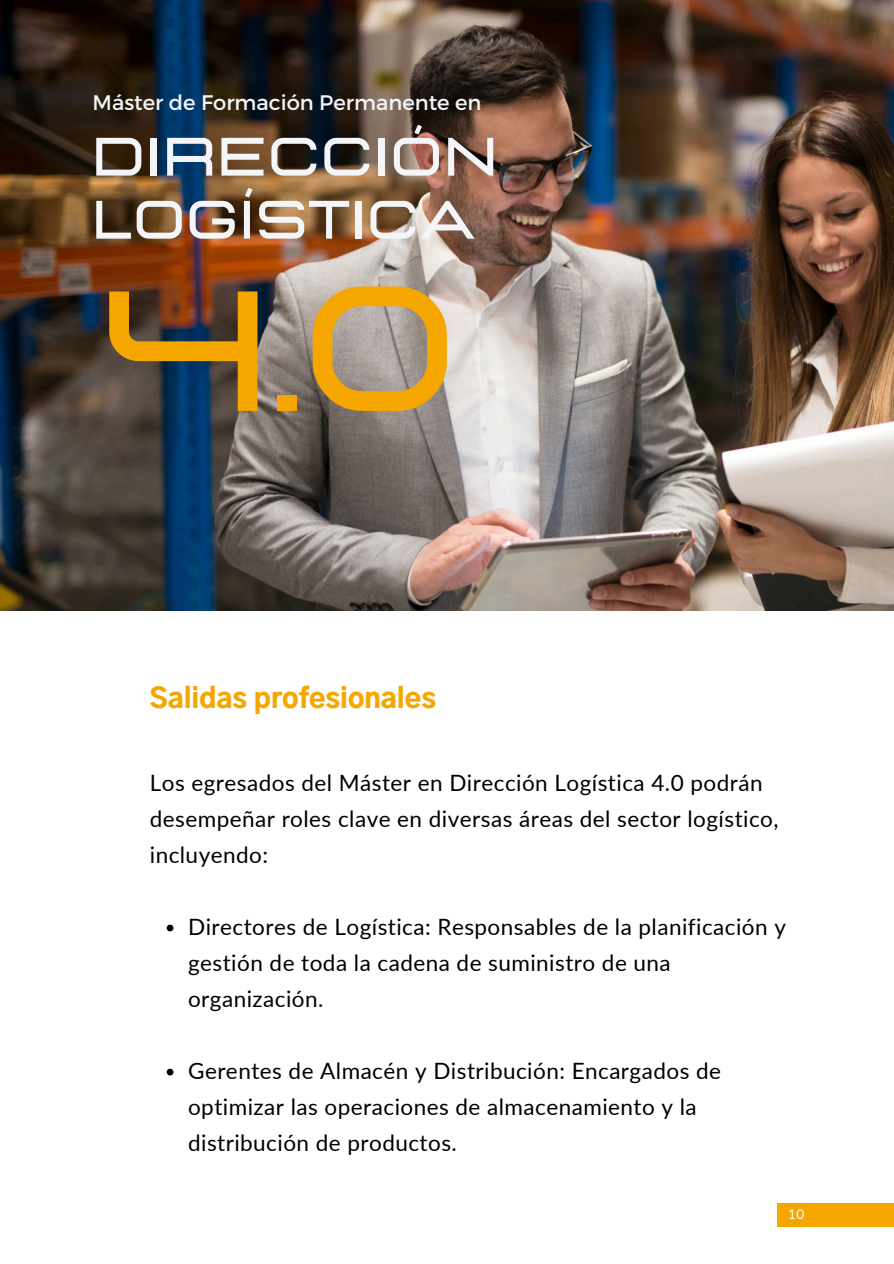
<style>
.page{position:relative;width:894px;height:1264px;background:#fff}
.page>*{position:absolute;margin:0;border:0;box-sizing:border-box;transform-origin:0 0}
.t1{font:700 177.6px "Lastica";color:#f5a700}
.t2{font:700 54px/63px "Lastica";color:#f3f5f9}
.t3{font:900 27px "Gothic A1";color:#f5a700}
.t4{font:22.5px/36px "Lato";letter-spacing:.02em;color:#000}
.t5{font:21px "Montserrat";color:#f3f5f9}
.t6{font:13.5px "Lato";color:#fff}
</style>
<div class="page">
<svg style="left:167px;top:924px;width:6px;height:7px"></svg>
<svg style="left:167px;top:1068px;width:6px;height:7px"></svg>
<img style="left:0;top:0;width:893px;height:611px">
<div style="left:776px;top:1202px;width:117px;height:24px;background:#f5a700"></div>
<p class="t5" style="left:93px;top:89px;width:390px">Máster de Formación Permanente en</p>
<h3 class="t2" style="left:91px;top:127px;width:409px">DIRECCIÓN<br>LOGÍSTICA</h3>
<p class="t1" style="left:96px;top:262px;width:365px">4.0</p>
<p class="t3" style="left:150px;top:686px;width:287px">Salidas profesionales</p>
<p class="t4" style="left:150px;top:764px;width:630px">Los egresados del Máster en Dirección Logística 4.0 podrán desempeñar roles clave en diversas áreas del sector logístico, incluyendo:</p>
<p class="t4" style="left:188px;top:908px;width:599px">Directores de Logística: Responsables de la planificación y gestión de toda la cadena de suministro de una organización.</p>
<h2 class="t4" style="left:188px;top:1052px;width:534px">Gerentes de Almacén y Distribución: Encargados de optimizar las operaciones de almacenamiento y la distribución de productos.</h2>
<p class="t6" style="left:787px;top:1205px;width:18px">10</p>
</div>
